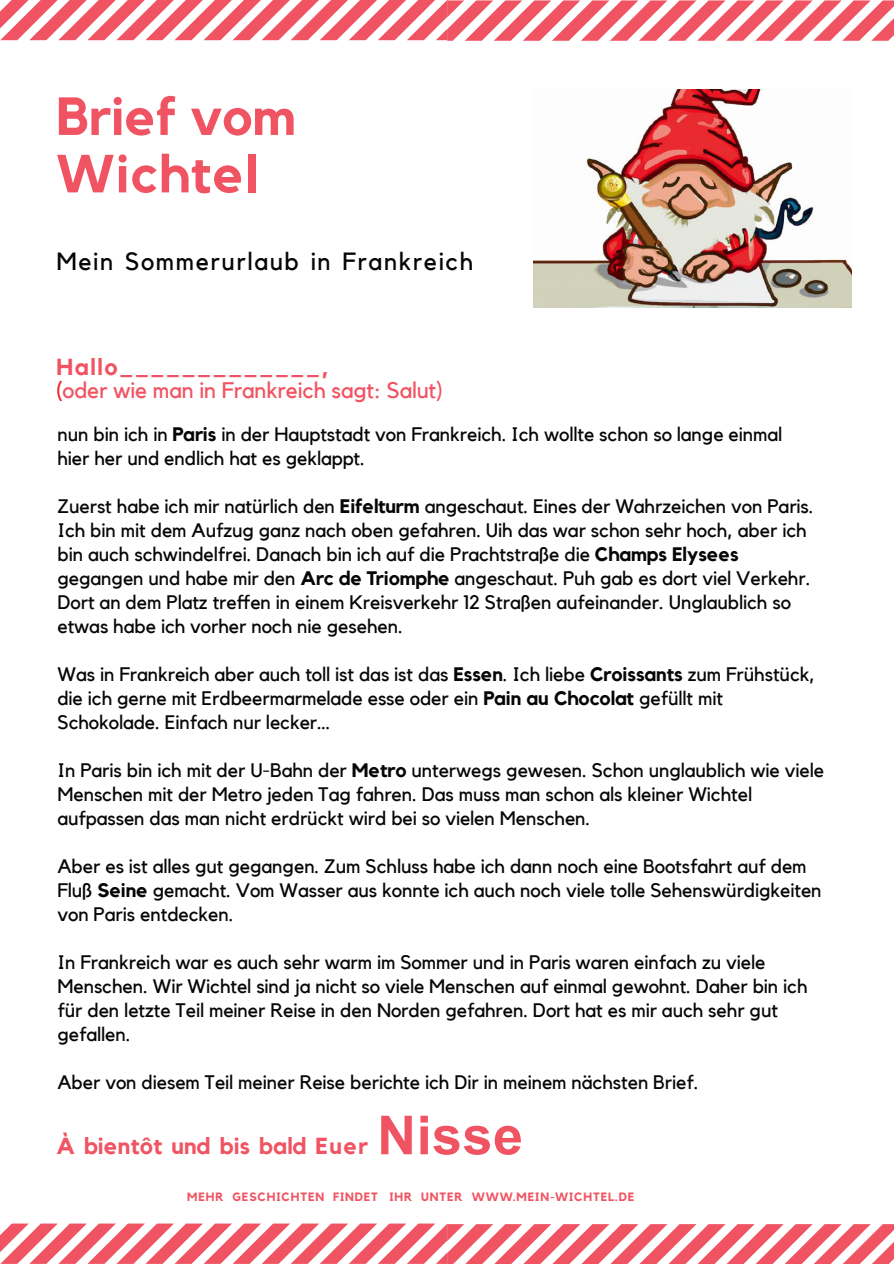
<style>
.page{position:relative;width:894px;height:1264px;background:#fff}
.page>*{position:absolute;margin:0;border:0;box-sizing:border-box;transform-origin:0 0}
.t1{font:700 53.85px "Arial";letter-spacing:.01em;color:#f05463}
.t2{font:700 52.95px/57.4px "Kollektif";letter-spacing:.01em;color:#f05463}
.t3{font:24.9px "Kollektif";letter-spacing:.065em;color:#070605}
.t4{font:700 23.1px "Kollektif";letter-spacing:.01em;color:#f05463}
.t5{font:22.5px "Kollektif";letter-spacing:-.005em;color:#f05462}
.t6{font:19.5px/24px "Kollektif";letter-spacing:-.005em;color:#070605}
.t7{font:700 12px "Kollektif";letter-spacing:.075em;color:#f05463}
.s1{color:#ed1d24}
.s2{font-weight:700}
</style>
<div class="page">
<svg style="left:0;top:0;width:893px;height:41px"></svg>
<svg style="left:0;top:1223px;width:893px;height:40px"></svg>
<img style="left:533px;top:89px;width:318px;height:218px">
<h2 class="t2" style="left:56px;top:87px;width:241px">Brief vom<br>Wichtel</h2>
<p class="t3" style="left:56px;top:247px;width:418px">Mein Sommerurlaub in Frankreich</p>
<p class="t4" style="left:56px;top:353px;width:274px">Hallo_____________,</p>
<p class="t5" style="left:56px;top:377px;width:388px"><span class="s1">(</span>oder wie man in Frankreich sagt: Salut)</p>
<p class="t6" style="left:57px;top:422px;width:726px">nun bin ich in <span class="s2">Paris</span> in der Hauptstadt von Frankreich. Ich wollte schon so lange einmal hier her und endlich hat es geklappt.</p>
<p class="t6" style="left:57px;top:494px;width:757px">Zuerst habe ich mir natürlich den <span class="s2">Eifelturm</span> angeschaut. Eines der Wahrzeichen von Paris.<br>Ich bin mit dem Aufzug ganz nach oben gefahren. Uih das war schon sehr hoch, aber ich bin auch schwindelfrei. Danach bin ich auf die Prachtstraße die <span class="s2">Champs Elysees </span>gegangen und habe mir den <span class="s2">Arc de Triomphe</span> angeschaut. Puh gab es dort viel Verkehr.<br>Dort an dem Platz treffen in einem Kreisverkehr 12 Straßen aufeinander. Unglaublich so etwas habe ich vorher noch nie gesehen.</p>
<p class="t6" style="left:57px;top:662px;width:759px">Was in Frankreich aber auch toll ist das ist das <span class="s2">Essen</span>. Ich liebe <span class="s2">Croissants</span> zum Frühstück, die ich gerne mit Erdbeermarmelade esse oder ein <span class="s2">Pain au Chocolat</span> gefüllt mit<br>Schokolade. Einfach nur lecker…</p>
<p class="t6" style="left:57px;top:758px;width:768px">In Paris bin ich mit der U-Bahn der <span class="s2">Metro</span> unterwegs gewesen. Schon unglaublich wie viele<br>Menschen mit der Metro jeden Tag fahren. Das muss man schon als kleiner Wichtel aufpassen das man nicht erdrückt wird bei so vielen Menschen.</p>
<p class="t6" style="left:57px;top:854px;width:765px">Aber es ist alles gut gegangen. Zum Schluss habe ich dann noch eine Bootsfahrt auf dem<br>Fluß <span class="s2">Seine</span> gemacht. Vom Wasser aus konnte ich auch noch viele tolle Sehenswürdigkeiten von Paris entdecken.</p>
<p class="t6" style="left:57px;top:950px;width:751px">In Frankreich war es auch sehr warm im Sommer und in Paris waren einfach zu viele Menschen. Wir Wichtel sind ja nicht so viele Menschen auf einmal gewohnt. Daher bin ich für den letzte Teil meiner Reise in den Norden gefahren. Dort hat es mir auch sehr gut gefallen.</p>
<p class="t6" style="left:57px;top:1070px;width:642px">Aber von diesem Teil meiner Reise berichte ich Dir in meinem nächsten Brief.</p>
<p class="t4" style="left:56px;top:1132px;width:313px">À bientôt und bis bald Euer</p>
<h1 class="t1" style="left:377px;top:1097px;width:147px">Nisse</h1>
<p class="t7" style="left:187px;top:1189px;width:448px">MEHR GESCHICHTEN FINDET IHR UNTER WWW.MEIN-WICHTEL.DE</p>
</div>
